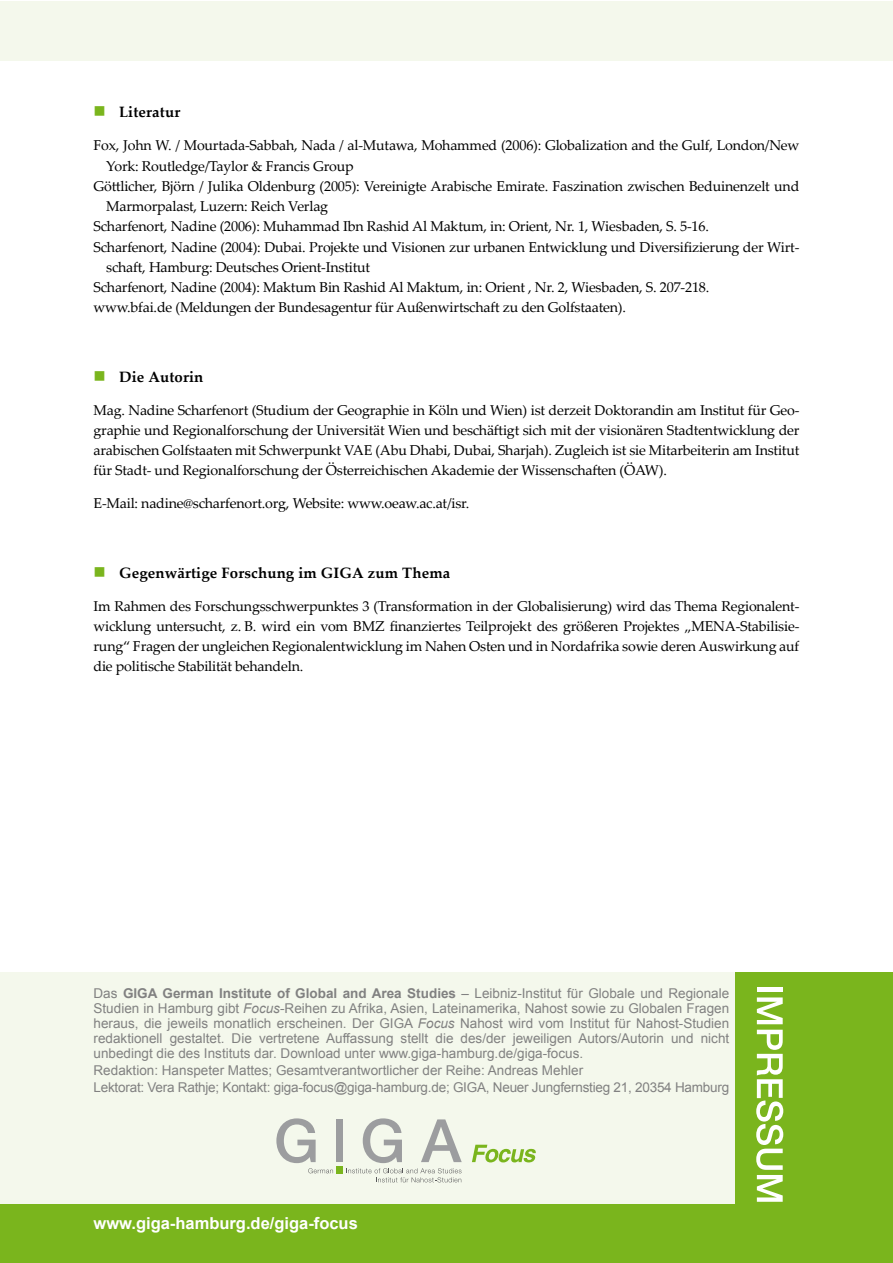
<style>
.page{position:relative;width:893px;height:1263px;background:#fff}
.page>*{position:absolute;margin:0;border:0;box-sizing:border-box;transform-origin:0 0}
.t1{font:700 16.5px "Arial";color:#fff}
.t2{font:16.5px "Wingdings";color:#7ab51d}
.t3{font:700 15px "Palatino Linotype";letter-spacing:.01em;color:#000}
.t4{font:14.25px/20.2px "Palatino Linotype";letter-spacing:-.015em;color:#000;text-align:justify}
.t5{font:13.5px/15px "Arial";color:#818181;text-align:justify}
.s1{font-weight:700}
.s2{font-style:italic}
</style>
<div class="page">
<div style="left:0;top:972px;width:892px;height:291px;background:#f4f8ec"></div>
<div style="left:736px;top:972px;width:157px;height:291px;background:#7ab51d"></div>
<div style="left:757px;top:987px;width:26px;height:5px;background:#fff"></div>
<svg style="left:757px;top:997px;width:26px;height:27px"></svg>
<svg style="left:756px;top:1030px;width:27px;height:172px"></svg>
<div style="left:0;top:1204px;width:744px;height:59px;background:#7ab51d"></div>
<div style="left:0;top:1px;width:893px;height:59px;background:#f4f8ec"></div>
<div style="left:336px;top:1119px;width:7px;height:43px;background:#9c9d9f"></div>
<svg style="left:276px;top:1118px;width:57px;height:55px"></svg>
<svg style="left:346px;top:1118px;width:116px;height:64px"></svg>
<div style="left:336px;top:1166px;width:7px;height:7px;background:#7ab51d"></div>
<svg style="left:472px;top:1145px;width:64px;height:17px"></svg>
<p class="t2" style="left:94px;top:102px;width:14px">■</p>
<p class="t3" style="left:119px;top:102px;width:63px">Literatur</p>
<p class="t4" style="left:94px;top:135px;width:707px">Fox, John W. / Mourtada-Sabbah, Nada / al-Mutawa, Mohammed (2006): Globalization and the Gulf, London/New</p>
<p class="t4" style="left:106px;top:155px;width:249px">York: Routledge/Taylor &amp; Francis Group</p>
<p class="t4" style="left:94px;top:175px;width:707px">Göttlicher, Björn / Julika Oldenburg (2005): Vereinigte Arabische Emirate. Faszination zwischen Beduinenzelt und</p>
<p class="t4" style="left:106px;top:196px;width:223px">Marmorpalast, Luzern: Reich Verlag</p>
<p class="t4" style="left:94px;top:216px;width:617px">Scharfenort, Nadine (2006): Muhammad Ibn Rashid Al Maktum, in: Orient, Nr. 1, Wiesbaden, S. 5-16.</p>
<p class="t4" style="left:94px;top:236px;width:707px">Scharfenort, Nadine (2004): Dubai. Projekte und Visionen zur urbanen Entwicklung und Diversifizierung der Wirt-</p>
<p class="t4" style="left:106px;top:256px;width:265px">schaft, Hamburg: Deutsches Orient-Institut</p>
<p class="t4" style="left:94px;top:277px;width:617px">Scharfenort, Nadine (2004): Maktum Bin Rashid Al Maktum, in: Orient , Nr. 2, Wiesbaden, S. 207-218.</p>
<p class="t4" style="left:94px;top:297px;width:534px">www.bfai.de (Meldungen der Bundesagentur für Außenwirtschaft zu den Golfstaaten).</p>
<p class="t2" style="left:94px;top:367px;width:14px">■</p>
<p class="t3" style="left:119px;top:366px;width:86px">Die Autorin</p>
<p class="t4" style="left:94px;top:399px;width:707px">Mag. Nadine Scharfenort (Studium der Geographie in Köln und Wien) ist derzeit Doktorandin am Institut für Geo&shy;graphie und Regionalforschung der Universität Wien und beschäftigt sich mit der visionären Stadtentwicklung der arabischen Golfstaaten mit Schwerpunkt VAE (Abu Dhabi, Dubai, Sharjah). Zugleich ist sie Mitarbeiterin am Institut für Stadt- und Regionalforschung der Österreichischen Akademie der Wissenschaften (ÖAW).</p>
<p class="t4" style="left:94px;top:493px;width:377px">E-Mail: nadine@scharfenort.org, Website: www.oeaw.ac.at/isr.</p>
<p class="t3" style="left:119px;top:562px;width:333px">Gegenwärtige Forschung im GIGA zum Thema</p>
<p class="t4" style="left:94px;top:595px;width:707px">Im Rahmen des Forschungsschwerpunktes 3 (Transformation in der Globalisierung) wird das Thema Regionalent&shy;wicklung untersucht, z. B. wird ein vom BMZ finanziertes Teilprojekt des größeren Projektes „MENA-Stabilisie&shy;rung“ Fragen der ungleichen Regionalentwicklung im Nahen Osten und in Nordafrika sowie deren Auswirkung auf die politische Stabilität behandeln.</p>
<p class="t2" style="left:94px;top:563px;width:14px">■</p>
<p class="t5" style="left:94px;top:985px;width:637px">Das <span class="s1">GIGA German Institute of Global and Area Studies</span> – Leibniz-Institut für Globale und Regionale Studien in Hamburg gibt <span class="s2">Focus</span>-Reihen zu Afrika, Asien, Lateinamerika, Nahost sowie zu Globalen Fragen heraus, die jeweils monatlich erscheinen. Der GIGA <span class="s2">Focus</span> Nahost wird vom Institut für Nahost-Studien redaktionell gestaltet. Die vertretene Auffassung stellt die des/der jeweiligen Autors/Autorin und nicht unbedingt die des Instituts dar. Download unter www.giga-hamburg.de/giga-focus.</p>
<p class="t5" style="left:94px;top:1062px;width:637px;line-height:17.1px">Redaktion: Hanspeter Mattes; Gesamtverantwortlicher der Reihe: Andreas Mehler<br>Lektorat: Vera Rathje; Kontakt: giga-focus@giga-hamburg.de; GIGA, Neuer Jungfernstieg 21, 20354 Hamburg</p>
<p class="t1" style="left:94px;top:1212px;width:266px">www.giga-hamburg.de/giga-focus</p>
</div>
